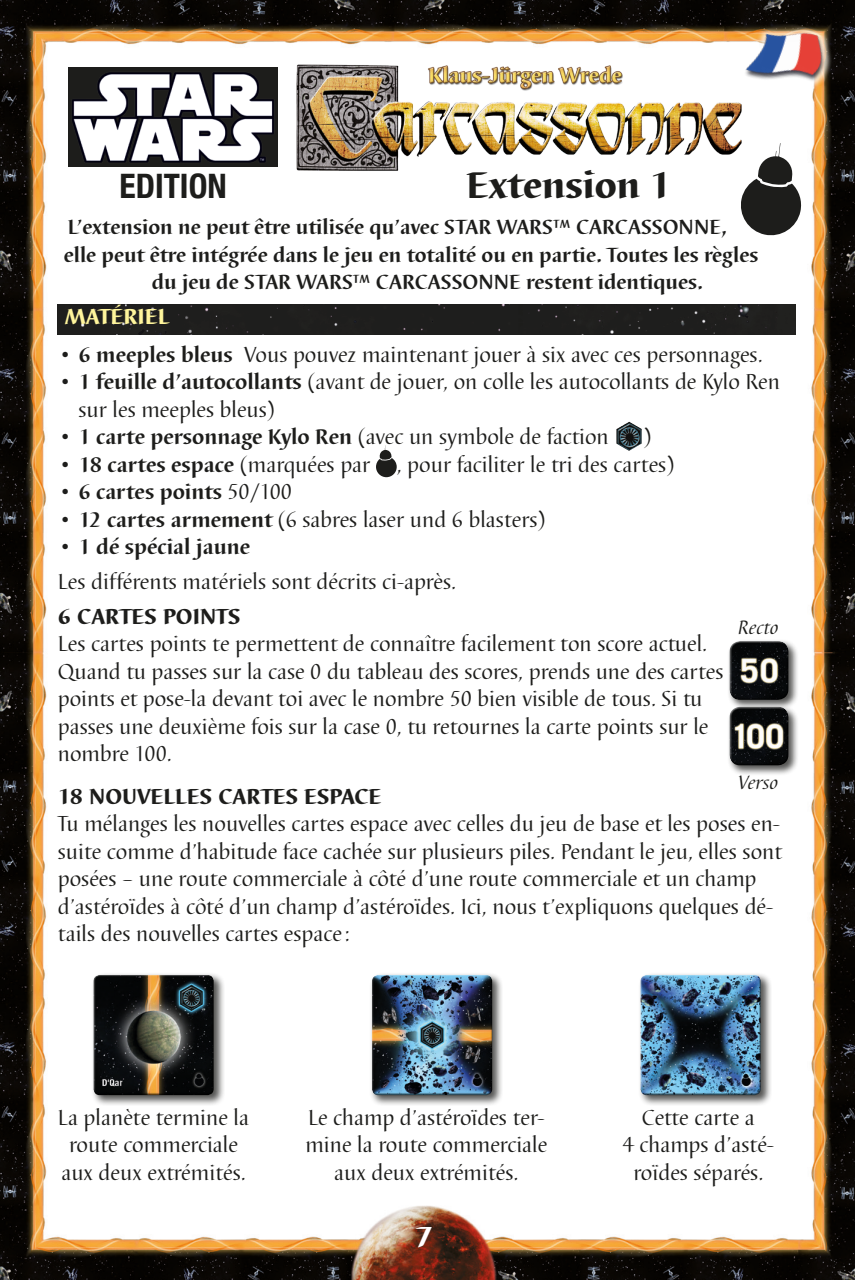
<style>
.page{position:relative;width:855px;height:1280px;background:#fff}
.page>*{position:absolute;margin:0;border:0;box-sizing:border-box;transform-origin:0 0}
.t1{font:800 38.5px "Barbedor T";color:#1d1d1b}
._01_3Step_Boxtitel{font:700 condensed 33.75px "Helvetica Neue";color:#1d1d1b}
.t2{font:800 30px "Barbedor T";color:#fff}
._02_Carc_Erw_Body{font:22.5px/27.5px "Barbedor T";color:#1d1d1b;text-align:center}
._03_Fließtext{font:22.5px/27.5px "Barbedor T";color:#1d1d1b}
.Kapitelüberschrift{font:800 22.5px "Barbedor T";color:#1d1d1b}
.Head_Green{font:800 22.5px "Barbedor T";color:#fff59c}
._03_Fließtext-2{font:700 22px "Barbedor T";color:#1d1d1b}
._02_Texthead{font:700 21.25px "Barbedor T";color:#1d1d1b}
._04_Carc_Erw_Beispie{font:italic 20px "Barbedor T";color:#1d1d1b}
.s1{font-weight:700;font-size:22px}
.s2{font-weight:400;font-size:22.5px}
</style>
<div class="page">
<img style="left:0;top:0;width:855px;height:1280px">
<div style="left:58px;top:304px;width:737px;height:30px;background:#1e1e1d"></div>
<img style="left:616px;top:422px;width:25px;height:29px">
<svg style="left:376px;top:445px;width:21px;height:32px"></svg>
<img style="left:295px;top:63px;width:447px;height:108px">
<img style="left:424px;top:62px;width:201px;height:30px">
<div style="left:727px;top:704px;width:71px;height:71px;background:#1d1d1b;opacity:.75"></div>
<div style="left:730px;top:708px;width:59px;height:58px;background:#1d1d1b;opacity:.75"></div>
<div style="left:727px;top:639px;width:71px;height:71px;background:#1d1d1b;opacity:.75"></div>
<div style="left:729px;top:640px;width:58px;height:57px;background:#fff;opacity:.75"></div>
<div style="left:730px;top:643px;width:59px;height:57px;background:#1d1d1b;opacity:.75"></div>
<svg style="left:738px;top:143px;width:64px;height:95px"></svg>
<div style="left:91px;top:972px;width:134px;height:134px;background:#1d1d1b;opacity:.75"></div>
<div style="left:91px;top:972px;width:123px;height:122px;background:#f7f7f7"></div>
<div style="left:93px;top:975px;width:123px;height:122px;background:#1d1d1b;opacity:.75"></div>
<div style="left:369px;top:972px;width:134px;height:134px;background:#1d1d1b;opacity:.75"></div>
<div style="left:369px;top:972px;width:123px;height:122px;background:#f7f7f7"></div>
<div style="left:371px;top:975px;width:123px;height:122px;background:#1d1d1b;opacity:.75"></div>
<div style="left:638px;top:972px;width:133px;height:134px;background:#1d1d1b;opacity:.75"></div>
<div style="left:638px;top:972px;width:123px;height:122px;background:#f7f7f7"></div>
<div style="left:639px;top:975px;width:124px;height:122px;background:#1d1d1b;opacity:.75"></div>
<svg style="left:733px;top:8px;width:110px;height:102px"></svg>
<img style="left:733px;top:6px;width:106px;height:99px">
<img style="left:61px;top:60px;width:217px;height:117px">
<svg style="left:0;top:0;width:4px;height:4px"></svg>
<svg style="left:0;top:1276px;width:4px;height:4px"></svg>
<svg style="left:851px;top:0;width:4px;height:4px"></svg>
<svg style="left:851px;top:1276px;width:4px;height:4px"></svg>
<p class="_01_3Step_Boxtitel" style="left:120px;top:158px;width:109px">EDITION</p>
<p class="t1" style="left:466px;top:163px;width:207px">Extension 1</p>
<p class="_02_Texthead" style="left:68px;top:215px;width:661px">L’extension ne peut être utilisée qu’avec STAR WARS™ CARCASSONNE,</p>
<p class="_02_Texthead" style="left:64px;top:242px;width:696px">elle peut être intégrée dans le jeu en totalité ou en partie. Toutes les règles</p>
<p class="_02_Texthead" style="left:152px;top:270px;width:552px">du jeu de STAR WARS™ CARCASSONNE restent identiques.</p>
<p class="Head_Green" style="left:65px;top:303px;width:106px">MATÉRIEL</p>
<p class="_03_Fließtext" style="left:58px;top:341px;width:706px">• <span class="s1">6 meeples bleus</span> Vous pouvez maintenant jouer à six avec ces personnages.</p>
<p class="_03_Fließtext" style="left:78px;top:369px;width:703px;text-indent:-21px">• <span class="s1">1 feuille d’autocollants</span> (avant de jouer, on colle les autocollants de Kylo Ren sur les meeples bleus)</p>
<p class="_03_Fließtext" style="left:58px;top:424px;width:552px">• <span class="s1">1 carte personnage Kylo Ren</span> (avec un symbole de faction</p>
<p class="_03_Fließtext" style="left:643px;top:424px;width:10px">)</p>
<p class="_03_Fließtext" style="left:58px;top:451px;width:618px">• <span class="s1">18 cartes espace</span> (marquées par , pour faciliter le tri des cartes)</p>
<p class="_03_Fließtext-2" style="left:58px;top:479px;width:236px"><span class="s2">•</span> 6 cartes points <span class="s2">50/100</span></p>
<p class="_03_Fließtext" style="left:58px;top:506px;width:489px">• <span class="s1">12 cartes armement</span> (6 sabres laser und 6 blasters)</p>
<p class="_03_Fließtext-2" style="left:58px;top:534px;width:194px"><span class="s2">•</span> 1 dé spécial jaune</p>
<p class="_03_Fließtext" style="left:58px;top:568px;width:400px">Les différents matériels sont décrits ci-après.</p>
<p class="Kapitelüberschrift" style="left:58px;top:603px;width:184px">6 CARTES POINTS</p>
<p class="_02_Carc_Erw_Body" style="left:58px;top:631px;width:667px;text-align:left">Les cartes points te permettent de connaître facilement ton score actuel.<br>Quand tu passes sur la case 0 du tableau des scores, prends une des cartes points et pose-la devant toi avec le nombre 50 bien visible de tous. Si tu passes une deuxième fois sur la case 0, tu retournes la carte points sur le nombre 100.</p>
<p class="Kapitelüberschrift" style="left:58px;top:783px;width:325px">18 NOUVELLES CARTES ESPACE</p>
<p class="_02_Carc_Erw_Body" style="left:58px;top:811px;width:725px;text-align:left">Tu mélanges les nouvelles cartes espace avec celles du jeu de base et les poses en&shy;suite comme d’habitude face cachée sur plusieurs piles. Pendant le jeu, elles sont posées – une route commerciale à côté d’une route commerciale et un champ d’astéroïdes à côté d’un champ d’astéroïdes. Ici, nous t’expliquons quelques dé&shy;tails des nouvelles cartes espace :</p>
<p class="_04_Carc_Erw_Beispie" style="left:737px;top:616px;width:42px">Recto</p>
<p class="_04_Carc_Erw_Beispie" style="left:738px;top:771px;width:41px">Verso</p>
<p class="_02_Carc_Erw_Body" style="left:58px;top:1104px;width:193px">La planète termine la route commerciale aux deux extrémités.</p>
<p class="_02_Carc_Erw_Body" style="left:305px;top:1104px;width:243px">Le champ d’astéroïdes ter&shy;mine la route commerciale aux deux extrémités.</p>
<p class="_02_Carc_Erw_Body" style="left:623px;top:1104px;width:152px">Cette carte a<br>4 champs d’asté&shy;roïdes séparés.</p>
<h3 class="t2" style="left:415px;top:1219px;width:19px">7</h3>
</div>
